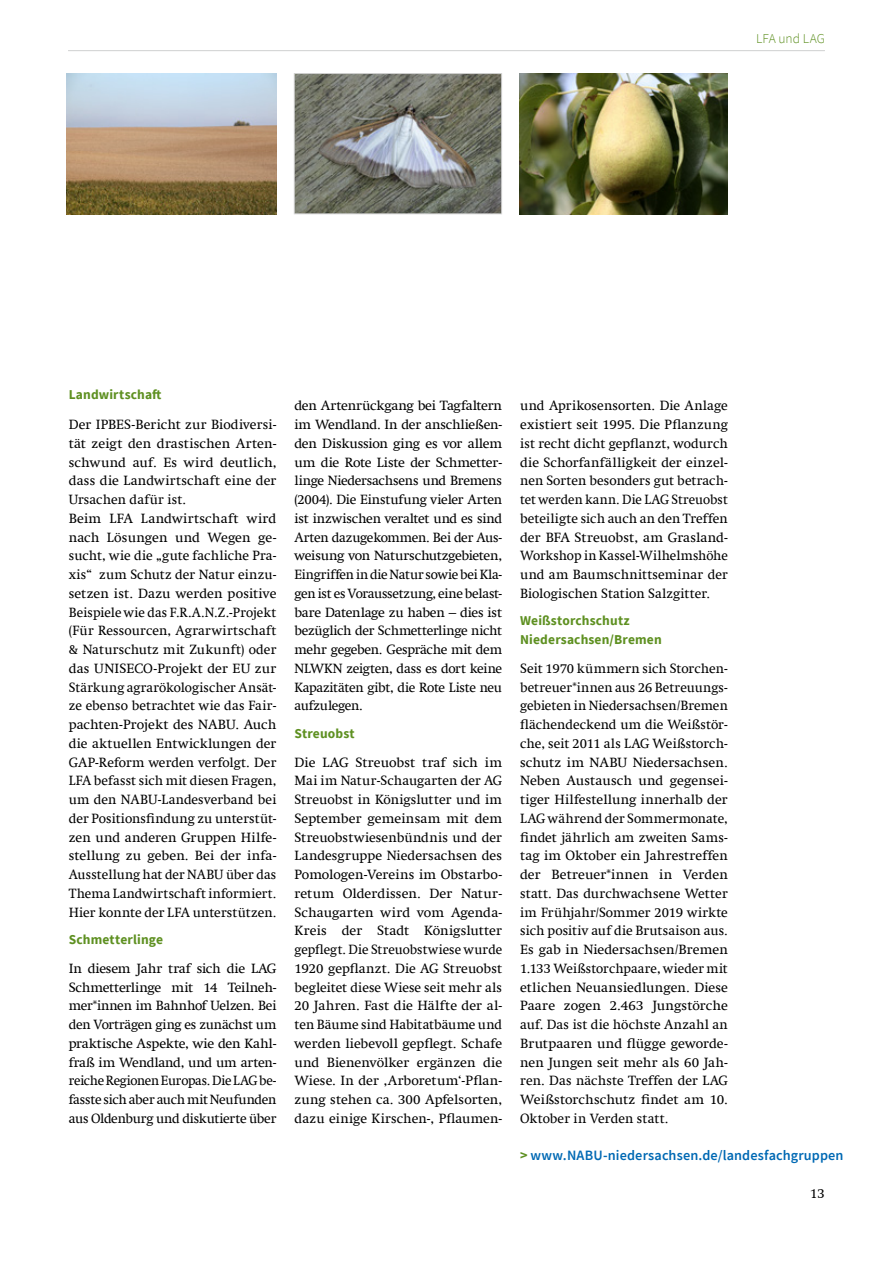
<style>
.page{position:relative;width:893px;height:1263px;background:#fff}
.page>*{position:absolute;margin:0;border:0;box-sizing:border-box;transform-origin:0 0}
.t1{font:600 14.25px "Source Sans Pro";letter-spacing:.01em;color:#0069b4}
.t2{font:13.5px/18.8px "Swift Com";letter-spacing:.005em;color:#000;text-align:justify}
.t3{font:700 13.5px/18.8px "Source Sans Pro";letter-spacing:.01em;color:#5e9021}
.t4{font:300 13.5px "Source Sans Pro";letter-spacing:.005em;color:#5e9021}
.s1{font-weight:700;color:#5e9021}
</style>
<div class="page">
<hr style="left:68px;top:50px;width:757px;height:1px;background:#cfd0d0">
<img style="left:67px;top:73px;width:209px;height:141px">
<img style="left:296px;top:75px;width:204px;height:137px">
<div style="left:294px;top:73px;width:208px;height:141px;border:1px solid #d1d1d1"></div>
<img style="left:520px;top:73px;width:207px;height:141px">
<p class="t4" style="left:756px;top:30px;width:70px">LFA und LAG</p>
<p class="t3" style="left:69px;top:385px;width:94px">Landwirtschaft</p>
<p class="t2" style="left:69px;top:415px;width:209px;text-align:left">Der IPBES-Bericht zur Biodiversi&shy;tät zeigt den drastischen Arten&shy;schwund auf. Es wird deutlich, dass die Landwirtschaft eine der<br>Ursachen dafür ist.<br>Beim LFA Landwirtschaft wird nach Lösungen und Wegen ge&shy;sucht, wie die „gute fachliche Pra&shy;xis“ zum Schutz der Natur einzu&shy;setzen ist. Dazu werden positive<br>Beispiele wie das F.R.A.N.Z.-Projekt (Für Ressourcen, Agrarwirtschaft &amp; Naturschutz mit Zukunft) oder das UNISECO-Projekt der EU zur<br>Stärkung agrarökologischer Ansät&shy;ze ebenso betrachtet wie das Fair&shy;pachten-Projekt des NABU. Auch die aktuellen Entwicklungen der<br>GAP-Reform werden verfolgt. Der<br>LFA befasst sich mit diesen Fragen, um den NABU-Landesverband bei der Positionsfindung zu unterstüt&shy;zen und anderen Gruppen Hilfe&shy;stellung zu geben. Bei der infa-<br>Ausstellung hat der NABU über das<br>Thema Landwirtschaft informiert.<br>Hier konnte der LFA unterstützen.</p>
<p class="t3" style="left:69px;top:930px;width:96px">Schmetterlinge</p>
<p class="t2" style="left:69px;top:959px;width:209px">In diesem Jahr traf sich die LAG Schmetterlinge mit 14 Teilneh&shy;mer*innen im Bahnhof Uelzen. Bei den Vorträgen ging es zunächst um praktische Aspekte, wie den Kahl&shy;fraß im Wendland, und um arten&shy;reiche Regionen Europas. Die LAG be&shy;fasste sich aber auch mit Neufunden aus Oldenburg und diskutierte über</p>
<p class="t2" style="left:294px;top:396px;width:209px">den Artenrückgang bei Tagfaltern im Wendland. In der anschließen&shy;den Diskussion ging es vor allem um die Rote Liste der Schmetter&shy;linge Niedersachsens und Bremens (2004). Die Einstufung vieler Arten ist inzwischen veraltet und es sind Arten dazugekommen. Bei der Aus&shy;weisung von Naturschutzgebieten, Eingriffen in die Natur sowie bei Kla&shy;gen ist es Voraussetzung, eine belast&shy;bare Datenlage zu haben – dies ist bezüglich der Schmetterlinge nicht mehr gegeben. Gespräche mit dem NLWKN zeigten, dass es dort keine Kapazitäten gibt, die Rote Liste neu aufzulegen.</p>
<p class="t3" style="left:294px;top:723px;width:62px">Streuobst</p>
<p class="t2" style="left:294px;top:753px;width:209px">Die LAG Streuobst traf sich im Mai im Natur-Schaugarten der AG Streuobst in Königslutter und im September gemeinsam mit dem Streuobstwiesenbündnis und der Landesgruppe Niedersachsen des Pomologen-Vereins im Obstarbo&shy;retum Olderdissen. Der Natur-Schaugarten wird vom Agenda-Kreis der Stadt Königslutter gepflegt. Die Streuobstwiese wurde 1920 gepflanzt. Die AG Streuobst begleitet diese Wiese seit mehr als 20 Jahren. Fast die Hälfte der al&shy;ten Bäume sind Habitatbäume und werden liebevoll gepflegt. Schafe und Bienenvölker ergänzen die Wiese. In der ‚Arboretum‘-Pflan&shy;zung stehen ca. 300 Apfelsorten, dazu einige Kirschen-, Pflaumen-</p>
<p class="t2" style="left:520px;top:396px;width:209px">und Aprikosensorten. Die Anlage existiert seit 1995. Die Pflanzung ist recht dicht gepflanzt, wodurch die Schorfanfälligkeit der einzel&shy;nen Sorten besonders gut betrach&shy;tet werden kann. Die LAG Streuobst beteiligte sich auch an den Treffen der BFA Streuobst, am Grasland-Workshop in Kassel-Wilhelmshöhe und am Baumschnittseminar der Biologischen Station Salzgitter.</p>
<p class="t3" style="left:520px;top:611px;width:143px">Weißstorchschutz<br>Niedersachsen/Bremen</p>
<p class="t2" style="left:520px;top:659px;width:209px">Seit 1970 kümmern sich Storchen&shy;betreuer*innen aus 26 Betreuungs&shy;gebieten in Niedersachsen/Bremen flächendeckend um die Weißstör&shy;che, seit 2011 als LAG Weißstorch&shy;schutz im NABU Niedersachsen.<br>Neben Austausch und gegensei&shy;tiger Hilfestellung innerhalb der LAG während der Sommermonate, findet jährlich am zweiten Sams&shy;tag im Oktober ein Jahrestreffen der Betreuer*innen in Verden statt. Das durchwachsene Wetter im Frühjahr/Sommer 2019 wirkte sich positiv auf die Brutsaison aus.<br>Es gab in Niedersachsen/Bremen 1.133 Weißstorchpaare, wieder mit etlichen Neuansiedlungen. Diese Paare zogen 2.463 Jungstörche auf. Das ist die höchste Anzahl an Brutpaaren und flügge geworde&shy;nen Jungen seit mehr als 60 Jah&shy;ren. Das nächste Treffen der LAG Weißstorchschutz findet am 10.<br>Oktober in Verden statt.</p>
<p class="t1" style="left:520px;top:1146px;width:325px"><span class="s1">&gt;</span> www.NABU-niedersachsen.de/landesfachgruppen</p>
<p class="t2" style="left:810px;top:1184px;width:16px">13</p>
</div>
